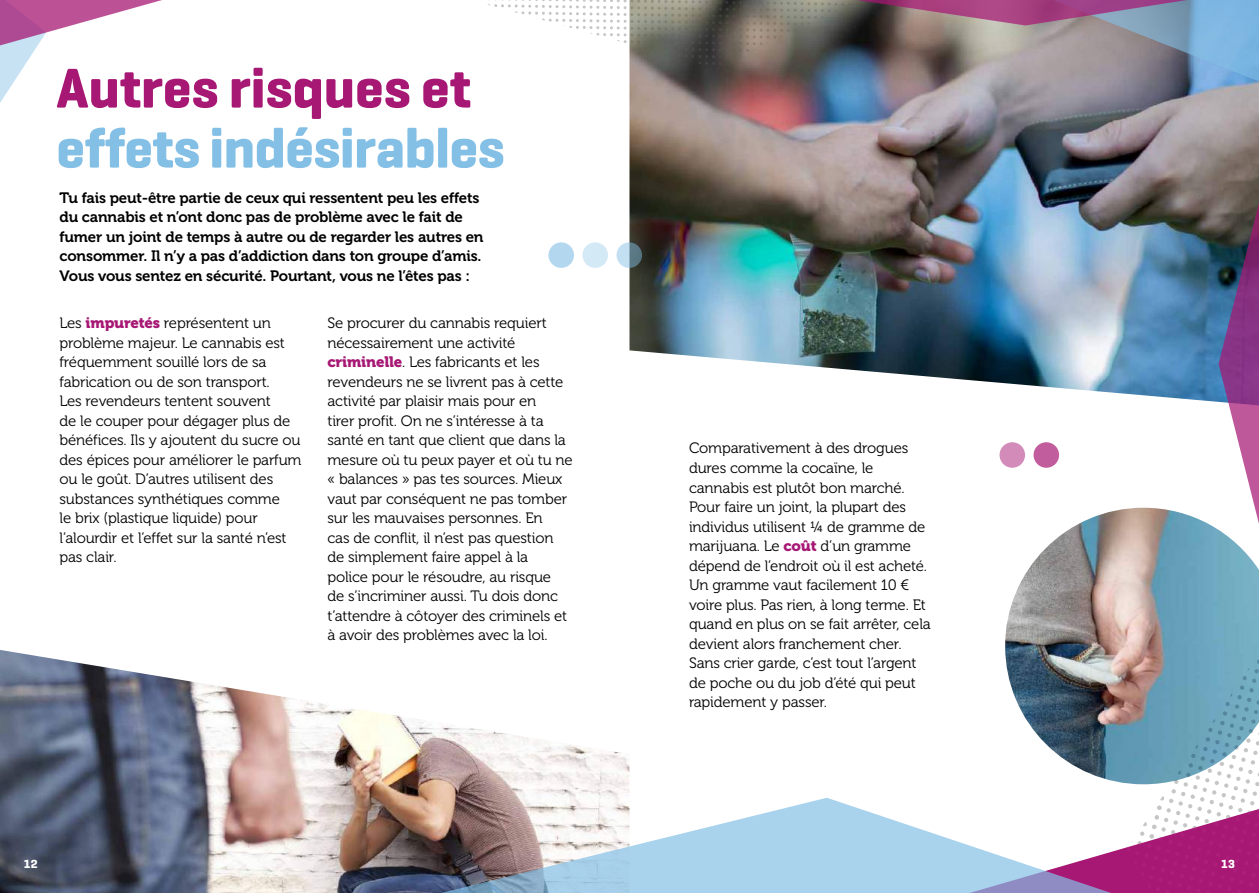
<style>
.page{position:relative;width:1259px;height:893px;background:#fff}
.page>*{position:absolute;margin:0;border:0;box-sizing:border-box;transform-origin:0 0}
.t1{font:700 57px "Geogrotesque";letter-spacing:-.01em;color:#84c0e6}
.t2{font:700 57px "Geogrotesque";color:#a71774}
.t3{font:15px/19.5px "Museo 300";letter-spacing:-.01em;color:#000}
.t4{font:15px/19.5px "Museo 700";letter-spacing:-.01em;color:#000}
.t5{font:700 12px "Geogrotesque";color:#fff}
.s1{font-family:"Museo 900";color:#a71774}
</style>
<div class="page">
<img style="left:0;top:0;width:1259px;height:893px">
<svg style="left:616px;top:242px;width:26px;height:26px"></svg>
<div style="left:548px;top:242px;width:26px;height:26px;background:#b2d7ef;border-radius:50%"></div>
<div style="left:582px;top:242px;width:26px;height:26px;background:#d4e9f6;border-radius:50%"></div>
<svg style="left:1033px;top:442px;width:26px;height:26px"></svg>
<svg style="left:999px;top:442px;width:26px;height:26px"></svg>
<img style="left:1005px;top:508px;width:254px;height:276px">
<img style="left:0;top:650px;width:629px;height:243px">
<svg style="left:389px;top:798px;width:760px;height:95px"></svg>
<h1 class="t2" style="left:56px;top:53px;width:416px">Autres risques et</h1>
<h1 class="t1" style="left:56px;top:113px;width:450px">effets indésirables</h1>
<p class="t4" style="left:60px;top:188px;width:425px">Tu fais peut-être partie de ceux qui ressentent peu les effets du cannabis et n’ont donc pas de problème avec le fait de fumer un joint de temps à autre ou de regarder les autres en consommer. Il n’y a pas d’addiction dans ton groupe d’amis.<br>Vous vous sentez en sécurité. Pourtant, vous ne l’êtes pas :</p>
<p class="t3" style="left:327px;top:314px;width:247px">Se procurer du cannabis requiert nécessairement une activité <span class="s1">criminelle</span>. Les fabricants et les revendeurs ne se livrent pas à cette activité par plaisir mais pour en<br>tirer profit. On ne s’intéresse à ta santé en tant que client que dans la mesure où tu peux payer et où tu ne « balances » pas tes sources. Mieux vaut par conséquent ne pas tomber sur les mauvaises personnes. En<br>cas de conflit, il n’est pas question de simplement faire appel à la<br>police pour le résoudre, au risque<br>de s’incriminer aussi. Tu dois donc t’attendre à côtoyer des criminels et à avoir des problèmes avec la loi.</p>
<p class="t3" style="left:60px;top:314px;width:243px">Les <span class="s1">impuretés</span> représentent un problème majeur. Le cannabis est fréquemment souillé lors de sa fabrication ou de son transport.<br>Les revendeurs tentent souvent<br>de le couper pour dégager plus de bénéfices. Ils y ajoutent du sucre ou des épices pour améliorer le parfum ou le goût. D’autres utilisent des substances synthétiques comme<br>le brix (plastique liquide) pour l’alourdir et l’effet sur la santé n’est pas clair.</p>
<p class="t3" style="left:689px;top:439px;width:243px">Comparativement à des drogues dures comme la cocaïne, le cannabis est plutôt bon marché.<br>Pour faire un joint, la plupart des individus utilisent ¼ de gramme de marijuana. Le <span class="s1">coût</span> d’un gramme dépend de l’endroit où il est acheté.<br>Un gramme vaut facilement 10 € voire plus. Pas rien, à long terme. Et quand en plus on se fait arrêter, cela devient alors franchement cher.<br>Sans crier garde, c’est tout l’argent de poche ou du job d’été qui peut rapidement y passer.</p>
<p class="t5" style="left:24px;top:856px;width:15px">12</p>
<p class="t5" style="left:1221px;top:856px;width:15px">13</p>
</div>
